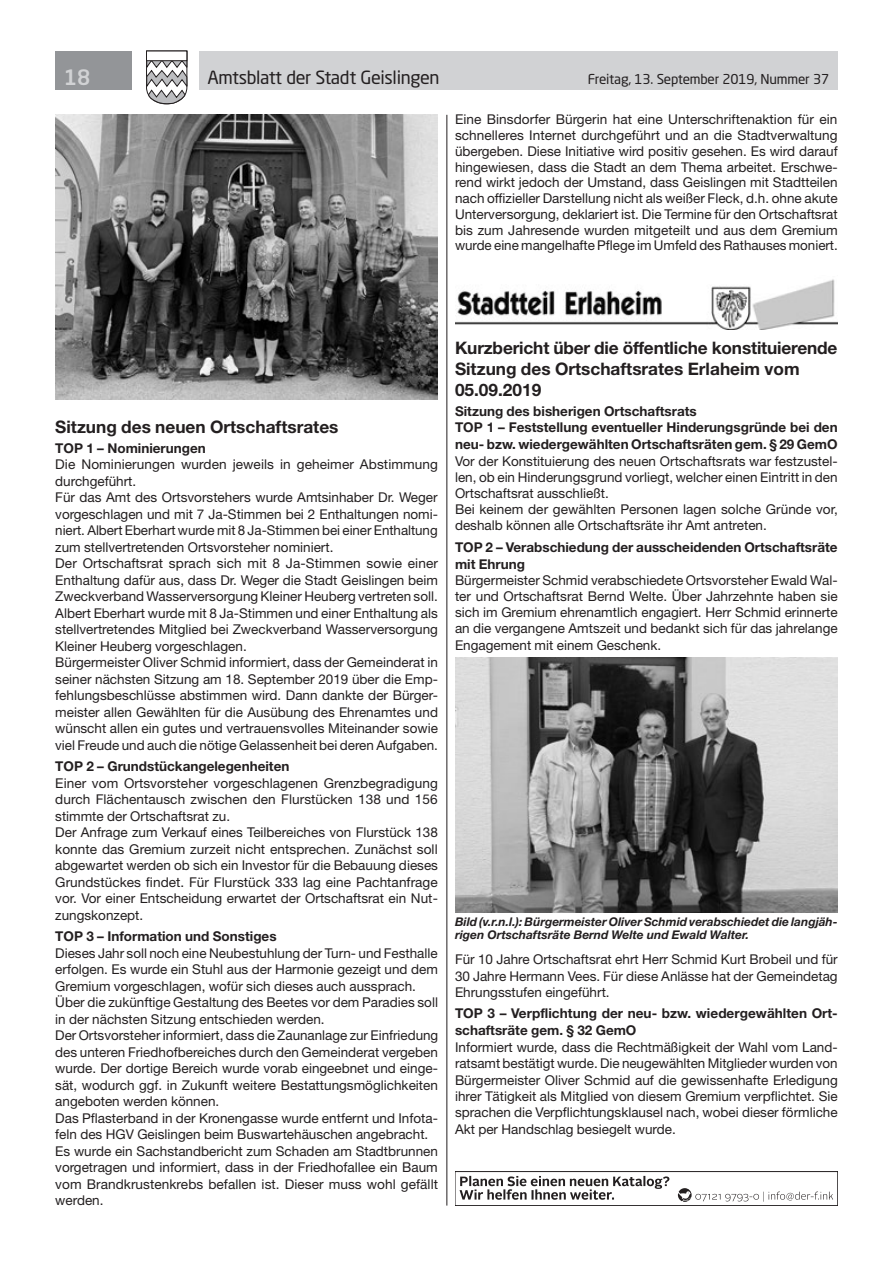
<style>
.page{position:relative;width:893px;height:1263px;background:#fff}
.page>*{position:absolute;margin:0;border:0;box-sizing:border-box;transform-origin:0 0}
.t1{font:500 21px "Neo Sans Std";color:#d1d2d4}
.t2{font:18px "Neo Sans Std";letter-spacing:-.02em;color:#231f20}
.t3{font:700 17.25px/21px "Helvetica Neue LT Std";color:#231f20}
.t4{font:13.5px/16.5px "Helvetica Neue LT Std";color:#231f20}
.t5{font:700 13.5px/17px "Helvetica Neue LT Std";color:#231f20}
.t6{font:13.5px "Neo Sans Std";letter-spacing:-.015em;color:#231f20}
.t7{font:italic 700 12px/13.6px "Helvetica Neue LT Std";color:#231f20}
</style>
<div class="page">
<div style="left:199px;top:51px;width:639px;height:38px;background:#d1d2d4"></div>
<div style="left:55px;top:51px;width:77px;height:38px;background:#939598"></div>
<svg style="left:146px;top:50px;width:42px;height:55px"></svg>
<div style="left:146px;top:51px;width:41px;height:10px;background:#fff;border:1px solid #231f20"></div>
<hr style="left:446px;top:115px;width:1px;height:1090px;background:#231f20">
<img style="left:55px;top:115px;width:383px;height:285px">
<img style="left:455px;top:279px;width:383px;height:50px">
<img style="left:455px;top:657px;width:383px;height:255px">
<div style="left:455px;top:1171px;width:383px;height:34px;border:1px solid #231f20"></div>
<svg style="left:460px;top:1176px;width:373px;height:26px"></svg>
<h1 class="t1" style="left:64px;top:64px;width:28px">18</h1>
<h2 class="t2" style="left:207px;top:66px;width:234px">Amtsblatt der Stadt Geislingen</h2>
<p class="t6" style="left:588px;top:71px;width:243px">Freitag, 13. September 2019, Nummer 37</p>
<p class="t4" style="left:455px;top:112px;width:384px;line-height:15.8px;text-align:justify">Eine Binsdorfer Bürgerin hat eine Unterschriftenaktion für ein schnelleres Internet durchgeführt und an die Stadtverwaltung übergeben. Diese Initiative wird positiv gesehen. Es wird darauf hingewiesen, dass die Stadt an dem Thema arbeitet. Erschwe&shy;rend wirkt jedoch der Umstand, dass Geislingen mit Stadtteilen nach offizieller Darstellung nicht als weißer Fleck, d.h. ohne akute Unterversorgung, deklariert ist. Die Termine für den Ortschaftsrat bis zum Jahresende wurden mitgeteilt und aus dem Gremium wurde eine mangelhafte Pflege im Umfeld des Rathauses moniert.</p>
<p class="t3" style="left:55px;top:416px;width:285px">Sitzung des neuen Ortschaftsrates</p>
<p class="t5" style="left:55px;top:439px;width:152px">TOP 1 – Nominierungen</p>
<p class="t4" style="left:55px;top:456px;width:384px">Die Nominierungen wurden jeweils in geheimer Abstimmung durchgeführt.<br>Für das Amt des Ortsvorstehers wurde Amtsinhaber Dr. Weger vorgeschlagen und mit 7 Ja-Stimmen bei 2 Enthaltungen nomi&shy;niert. Albert Eberhart wurde mit 8 Ja-Stimmen bei einer Enthaltung zum stellvertretenden Ortsvorsteher nominiert.<br>Der Ortschaftsrat sprach sich mit 8 Ja-Stimmen sowie einer Enthaltung dafür aus, dass Dr. Weger die Stadt Geislingen beim Zweckverband Wasserversorgung Kleiner Heuberg vertreten soll.<br>Albert Eberhart wurde mit 8 Ja-Stimmen und einer Enthaltung als stellvertretendes Mitglied bei Zweckverband Wasserversorgung Kleiner Heuberg vorgeschlagen.<br>Bürgermeister Oliver Schmid informiert, dass der Gemeinderat in seiner nächsten Sitzung am 18. September 2019 über die Emp&shy;fehlungsbeschlüsse abstimmen wird. Dann dankte der Bürger&shy;meister allen Gewählten für die Ausübung des Ehrenamtes und wünscht allen ein gutes und vertrauensvolles Miteinander sowie viel Freude und auch die nötige Gelassenheit bei deren Aufgaben.</p>
<p class="t5" style="left:55px;top:758px;width:236px">TOP 2 – Grundstückangelegenheiten</p>
<p class="t4" style="left:55px;top:774px;width:384px">Einer vom Ortsvorsteher vorgeschlagenen Grenzbegradigung durch Flächentausch zwischen den Flurstücken 138 und 156 stimmte der Ortschaftsrat zu.<br>Der Anfrage zum Verkauf eines Teilbereiches von Flurstück 138 konnte das Gremium zurzeit nicht entsprechen. Zunächst soll abgewartet werden ob sich ein Investor für die Bebauung dieses Grundstückes findet. Für Flurstück 333 lag eine Pachtanfrage vor. Vor einer Entscheidung erwartet der Ortschaftsrat ein Nut&shy;zungskonzept.</p>
<p class="t5" style="left:55px;top:928px;width:223px">TOP 3 – Information und Sonstiges</p>
<p class="t4" style="left:55px;top:944px;width:384px">Dieses Jahr soll noch eine Neubestuhlung der Turn- und Festhalle erfolgen. Es wurde ein Stuhl aus der Harmonie gezeigt und dem Gremium vorgeschlagen, wofür sich dieses auch aussprach.<br>Über die zukünftige Gestaltung des Beetes vor dem Paradies soll in der nächsten Sitzung entschieden werden.<br>Der Ortsvorsteher informiert, dass die Zaunanlage zur Einfriedung des unteren Friedhofbereiches durch den Gemeinderat vergeben wurde. Der dortige Bereich wurde vorab eingeebnet und einge&shy;sät, wodurch ggf. in Zukunft weitere Bestattungsmöglichkeiten angeboten werden können.<br>Das Pflasterband in der Kronengasse wurde entfernt und Infota&shy;feln des HGV Geislingen beim Buswartehäuschen angebracht.<br>Es wurde ein Sachstandbericht zum Schaden am Stadtbrunnen vorgetragen und informiert, dass in der Friedhofallee ein Baum vom Brandkrustenkrebs befallen ist. Dieser muss wohl gefällt werden.</p>
<p class="t3" style="left:455px;top:337px;width:384px">Kurzbericht über die öffentliche konstituierende<br>Sitzung des Ortschaftsrates Erlaheim vom<br>05.09.2019</p>
<p class="t5" style="left:455px;top:402px;width:384px">Sitzung des bisherigen Ortschaftsrats<br>TOP 1 – Feststellung eventueller Hinderungsgründe bei den neu- bzw. wiedergewählten Ortschaftsräten gem. § 29 GemO</p>
<p class="t4" style="left:455px;top:452px;width:384px">Vor der Konstituierung des neuen Ortschaftsrats war festzustel&shy;len, ob ein Hinderungsgrund vorliegt, welcher einen Eintritt in den Ortschaftsrat ausschließt.<br>Bei keinem der gewählten Personen lagen solche Gründe vor, deshalb können alle Ortschaftsräte ihr Amt antreten.</p>
<p class="t5" style="left:455px;top:538px;width:384px">TOP 2 – Verabschiedung der ausscheidenden Ortschaftsräte mit Ehrung</p>
<p class="t4" style="left:455px;top:572px;width:384px;text-align:justify">Bürgermeister Schmid verabschiedete Ortsvorsteher Ewald Wal&shy;ter und Ortschaftsrat Bernd Welte. Über Jahrzehnte haben sie sich im Gremium ehrenamtlich engagiert. Herr Schmid erinnerte an die vergangene Amtszeit und bedankt sich für das jahrelange Engagement mit einem Geschenk.</p>
<p class="t7" style="left:455px;top:914px;width:384px">Bild (v.r.n.l.): Bürgermeister Oliver Schmid verabschiedet die langjäh&shy;rigen Ortschaftsräte Bernd Welte und Ewald Walter.</p>
<p class="t4" style="left:455px;top:951px;width:384px;text-align:justify">Für 10 Jahre Ortschaftsrat ehrt Herr Schmid Kurt Brobeil und für 30 Jahre Hermann Vees. Für diese Anlässe hat der Gemeindetag Ehrungsstufen eingeführt.</p>
<p class="t5" style="left:455px;top:1005px;width:384px">TOP 3 – Verpflichtung der neu- bzw. wiedergewählten Ort&shy;schaftsräte gem. § 32 GemO</p>
<p class="t4" style="left:455px;top:1039px;width:384px;text-align:justify">Informiert wurde, dass die Rechtmäßigkeit der Wahl vom Land&shy;ratsamt bestätigt wurde. Die neugewählten Mitglieder wurden von Bürgermeister Oliver Schmid auf die gewissenhafte Erledigung ihrer Tätigkeit als Mitglied von diesem Gremium verpflichtet. Sie sprachen die Verpflichtungsklausel nach, wobei dieser förmliche Akt per Handschlag besiegelt wurde.</p>
</div>
